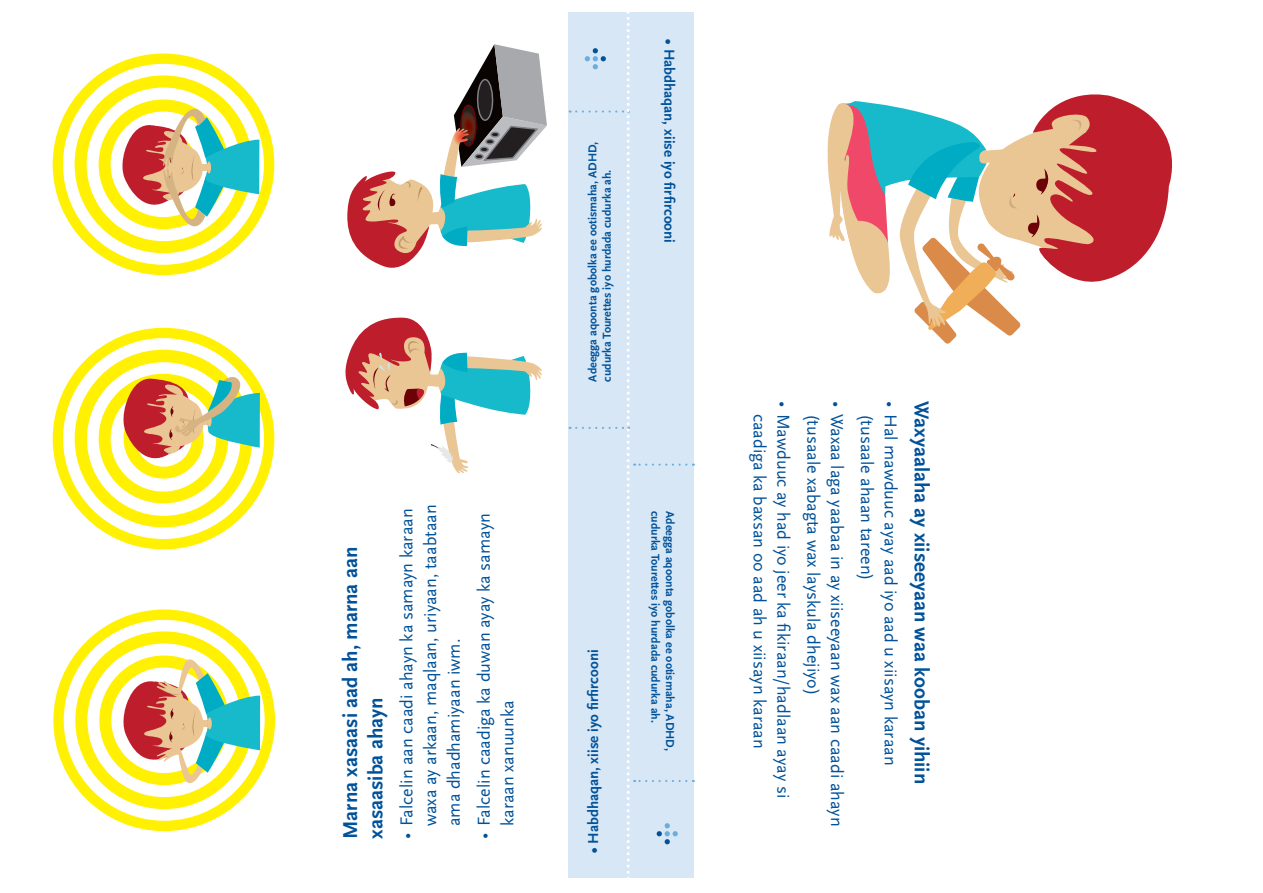
<style>
.page{position:relative;width:1263px;height:893px;background:#fff}
.page>*{position:absolute;margin:0;border:0;box-sizing:border-box;transform-origin:0 0}
.t1{font:700 21px/25.2px "Scala Sans OT";color:#01529a}
.t2{font:18px/23.5px "Scala Sans OT";color:#01529a}
.t3{font:700 15px "Scala Sans OT";color:#01529a}
.t4{font:700 12px/14.4px "Scala Sans OT";color:#01529a}
</style>
<div class="page">
<div style="left:53px;top:609px;width:222px;height:222px;background:#fff101;border-radius:50%"></div>
<div style="left:64px;top:620px;width:201px;height:201px;background:#fff;border-radius:50%"></div>
<div style="left:75px;top:631px;width:178px;height:178px;background:#fff101;border-radius:50%"></div>
<div style="left:87px;top:643px;width:154px;height:154px;background:#fff;border-radius:50%"></div>
<div style="left:99px;top:655px;width:130px;height:130px;background:#fff101;border-radius:50%"></div>
<div style="left:111px;top:667px;width:106px;height:106px;background:#fff;border-radius:50%"></div>
<svg style="left:120px;top:656px;width:140px;height:131px"></svg>
<div style="left:207px;top:717px;width:5px;height:12px;background:#eac694;border-radius:50%"></div>
<div style="left:53px;top:328px;width:221px;height:221px;background:#fff101;border-radius:50%"></div>
<div style="left:63px;top:338px;width:201px;height:201px;background:#fff;border-radius:50%"></div>
<div style="left:75px;top:350px;width:177px;height:177px;background:#fff101;border-radius:50%"></div>
<div style="left:87px;top:362px;width:154px;height:154px;background:#fff;border-radius:50%"></div>
<div style="left:99px;top:374px;width:129px;height:129px;background:#fff101;border-radius:50%"></div>
<div style="left:111px;top:386px;width:105px;height:106px;background:#fff;border-radius:50%"></div>
<div style="left:124px;top:398px;width:80px;height:81px;background:#fff101;border-radius:50%"></div>
<svg style="left:120px;top:363px;width:140px;height:105px"></svg>
<div style="left:53px;top:54px;width:221px;height:221px;background:#fff101;border-radius:50%"></div>
<div style="left:63px;top:64px;width:201px;height:201px;background:#fff;border-radius:50%"></div>
<div style="left:75px;top:75px;width:177px;height:178px;background:#fff101;border-radius:50%"></div>
<div style="left:87px;top:88px;width:153px;height:153px;background:#fff;border-radius:50%"></div>
<div style="left:99px;top:100px;width:129px;height:129px;background:#fff101;border-radius:50%"></div>
<div style="left:111px;top:112px;width:105px;height:105px;background:#fff;border-radius:50%"></div>
<svg style="left:119px;top:89px;width:140px;height:157px"></svg>
<svg style="left:345px;top:317px;width:197px;height:157px"></svg>
<svg style="left:347px;top:44px;width:200px;height:224px"></svg>
<div style="left:568px;top:13px;width:64px;height:865px;background:#d7e7f5"></div>
<div style="left:630px;top:13px;width:64px;height:865px;background:#d7e7f5"></div>
<svg style="left:570px;top:12px;width:116px;height:866px"></svg>
<svg style="left:827px;top:94px;width:345px;height:250px"></svg>
<p class="t1" style="left:338px;top:839px;width:294px;rotate:-90deg">Marna xasaasi aad ah, marna aan xasaasiba ahayn</p>
<p class="t2" style="left:395px;top:826px;width:323px;text-indent:-13px;rotate:-90deg">• Falcelin aan caadi ahayn ka samayn karaan waxa ay arkaan, maqlaan, uriyaan, taabtaan ama dhadhamiyaan iwm.</p>
<p class="t2" style="left:472px;top:826px;width:315px;text-indent:-13px;rotate:-90deg">• Falcelin caadiga ka duwan ayay ka samayn karaan xanuunka</p>
<p class="t4" style="left:586px;top:381px;width:241px;rotate:-90deg">Adeegga aqoonta gobolka ee ootismaha, ADHD, cudurka Tourettes iyo hurdada cudurka ah.</p>
<p class="t3" style="left:678px;top:39px;width:205px;rotate:90deg">• Habdhaqan, xiise iyo firfircooni</p>
<p class="t3" style="left:585px;top:853px;width:205px;rotate:-90deg">• Habdhaqan, xiise iyo firfircooni</p>
<p class="t4" style="left:662px;top:511px;width:214px;rotate:90deg">cudurka Tourettes iyo hurdada cudurka ah.</p>
<p class="t4" style="left:677px;top:511px;width:241px;rotate:90deg">Adeegga aqoonta gobolka ee ootismaha, ADHD,</p>
<p class="t2" style="left:795px;top:414px;width:386px;text-indent:-13px;rotate:90deg">• Mawduuc ay had iyo jeer ka fikiraan/hadlaan ayay si caadiga ka baxsan oo aad ah u xiisayn karaan</p>
<p class="t2" style="left:848px;top:414px;width:414px;text-indent:-13px;rotate:90deg">• Waxaa laga yaabaa in ay xiiseeyaan wax aan caadi ahayn (tusaale xabagta wax layskula dhejiyo)</p>
<p class="t2" style="left:902px;top:401px;width:366px;rotate:90deg">• Hal mawduuc ayay aad iyo aad u xiisayn karaan</p>
<p class="t1" style="left:934px;top:401px;width:385px;rotate:90deg">Waxyaalaha ay xiiseeyaan waa kooban yihiin</p>
<p class="t2" style="left:878px;top:414px;width:169px;rotate:90deg">(tusaale ahaan tareen)</p>
</div>
